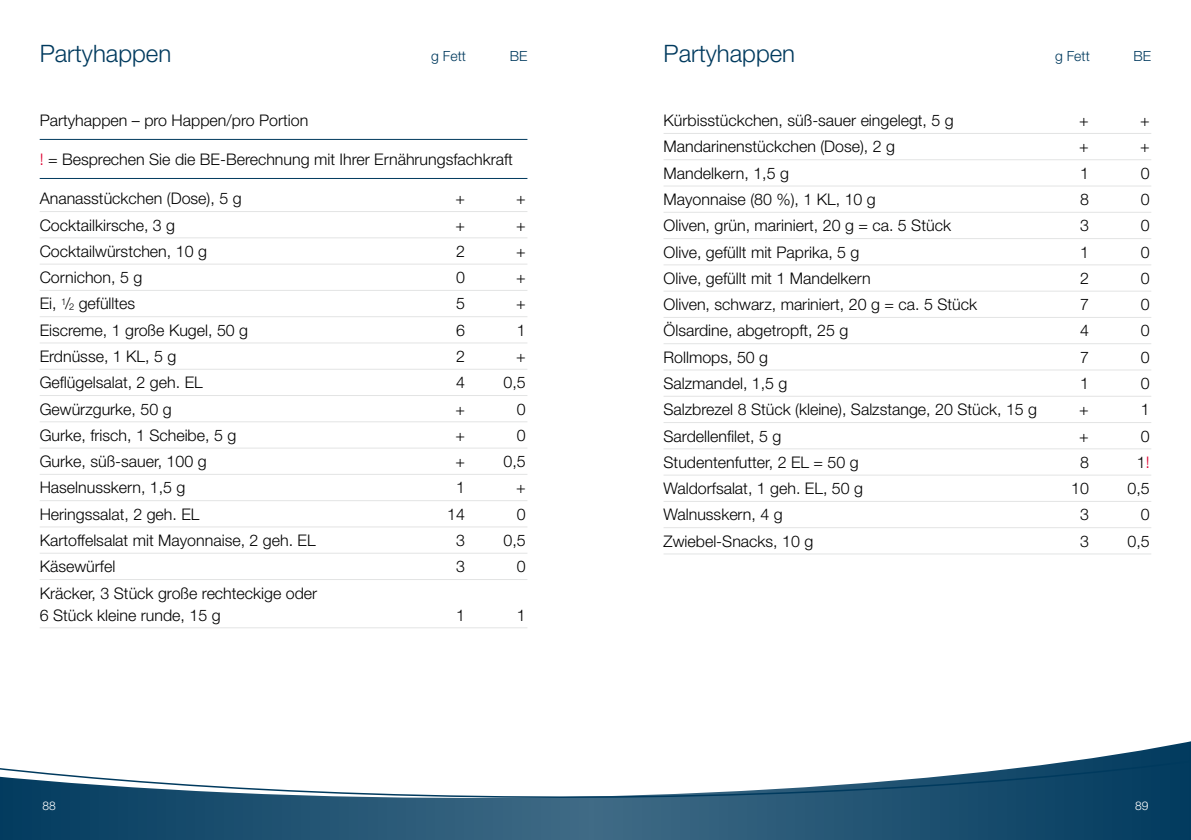
<style>
.page{position:relative;width:1191px;height:840px;background:#fff}
.page>*{position:absolute;margin:0;border:0;box-sizing:border-box;transform-origin:0 0}
.t1{font:300 24px "Helvetica Neue";color:#003a5e}
.t2{font:300 16px/22px "Helvetica Neue";color:#000}
.t3{font:300 14px "Helvetica Neue";color:#003a5e}
.t4{font:300 12px "Helvetica Neue";color:#fff}
.s1{color:#df0030}
.s2{font-size:9.4px}
</style>
<div class="page">
<svg style="left:0;top:741px;width:1191px;height:98px"></svg>
<svg style="left:0;top:757px;width:1191px;height:49px"></svg>
<hr style="left:40px;top:139px;width:487px;height:1px;background:#003a5e">
<hr style="left:40px;top:178px;width:487px;height:1px;background:#003a5e">
<hr style="left:40px;top:211px;width:487px;height:1px;background:#e3e4e4">
<hr style="left:40px;top:237px;width:487px;height:1px;background:#e3e4e4">
<hr style="left:40px;top:263px;width:487px;height:1px;background:#e3e4e4">
<hr style="left:40px;top:290px;width:487px;height:1px;background:#e3e4e4">
<hr style="left:40px;top:316px;width:487px;height:1px;background:#e3e4e4">
<hr style="left:40px;top:342px;width:487px;height:1px;background:#e3e4e4">
<hr style="left:40px;top:368px;width:487px;height:1px;background:#e3e4e4">
<hr style="left:40px;top:395px;width:487px;height:1px;background:#e3e4e4">
<hr style="left:40px;top:421px;width:487px;height:1px;background:#e3e4e4">
<hr style="left:40px;top:447px;width:487px;height:1px;background:#e3e4e4">
<hr style="left:40px;top:473px;width:487px;height:1px;background:#e3e4e4">
<hr style="left:40px;top:500px;width:487px;height:1px;background:#e3e4e4">
<hr style="left:40px;top:526px;width:487px;height:1px;background:#e3e4e4">
<hr style="left:40px;top:552px;width:487px;height:1px;background:#e3e4e4">
<hr style="left:40px;top:578px;width:487px;height:1px;background:#e3e4e4">
<hr style="left:40px;top:627px;width:487px;height:1px;background:#e3e4e4">
<hr style="left:663px;top:133px;width:488px;height:1px;background:#e3e4e4">
<hr style="left:663px;top:159px;width:488px;height:1px;background:#e3e4e4">
<hr style="left:663px;top:185px;width:488px;height:1px;background:#e3e4e4">
<hr style="left:663px;top:212px;width:488px;height:1px;background:#e3e4e4">
<hr style="left:663px;top:238px;width:488px;height:1px;background:#e3e4e4">
<hr style="left:663px;top:264px;width:488px;height:1px;background:#e3e4e4">
<hr style="left:663px;top:290px;width:488px;height:1px;background:#e3e4e4">
<hr style="left:663px;top:317px;width:488px;height:1px;background:#e3e4e4">
<hr style="left:663px;top:343px;width:488px;height:1px;background:#e3e4e4">
<hr style="left:663px;top:369px;width:488px;height:1px;background:#e3e4e4">
<hr style="left:663px;top:395px;width:488px;height:1px;background:#e3e4e4">
<hr style="left:663px;top:422px;width:488px;height:1px;background:#e3e4e4">
<hr style="left:663px;top:448px;width:488px;height:1px;background:#e3e4e4">
<hr style="left:663px;top:474px;width:488px;height:1px;background:#e3e4e4">
<hr style="left:663px;top:500px;width:488px;height:1px;background:#e3e4e4">
<hr style="left:663px;top:527px;width:488px;height:1px;background:#e3e4e4">
<hr style="left:663px;top:553px;width:488px;height:1px;background:#e3e4e4">
<h1 class="t1" style="left:40px;top:38px;width:133px">Partyhappen</h1>
<h1 class="t1" style="left:663px;top:38px;width:133px">Partyhappen</h1>
<p class="t3" style="left:431px;top:47px;width:36px">g Fett</p>
<p class="t3" style="left:510px;top:47px;width:19px">BE</p>
<p class="t3" style="left:1055px;top:47px;width:36px">g Fett</p>
<p class="t3" style="left:1133px;top:47px;width:19px">BE</p>
<p class="t2" style="left:40px;top:109px;width:270px">Partyhappen – pro Happen/pro Portion</p>
<p class="t2" style="left:40px;top:148px;width:475px"><span class="s1">!</span> = Besprechen Sie die BE-Berechnung mit Ihrer Ernährungsfachkraft</p>
<p class="t2" style="left:40px;top:187px;width:203px">Ananasstückchen (Dose), 5 g</p>
<p class="t2" style="left:455px;top:187px;width:11px">+</p>
<p class="t2" style="left:516px;top:187px;width:11px">+</p>
<p class="t2" style="left:40px;top:213px;width:137px">Cocktailkirsche, 3 g</p>
<p class="t2" style="left:455px;top:213px;width:11px">+</p>
<p class="t2" style="left:516px;top:213px;width:11px">+</p>
<p class="t2" style="left:40px;top:240px;width:169px">Cocktailwürstchen, 10 g</p>
<p class="t2" style="left:456px;top:240px;width:10px">2</p>
<p class="t2" style="left:516px;top:240px;width:11px">+</p>
<p class="t2" style="left:40px;top:266px;width:104px">Cornichon, 5 g</p>
<p class="t2" style="left:456px;top:266px;width:10px">0</p>
<p class="t2" style="left:516px;top:266px;width:11px">+</p>
<p class="t2" style="left:40px;top:292px;width:97px">Ei, <sup>1</sup>/<span class="s2">2</span> gefülltes</p>
<p class="t2" style="left:456px;top:292px;width:10px">5</p>
<p class="t2" style="left:516px;top:292px;width:11px">+</p>
<p class="t2" style="left:40px;top:318px;width:210px">Eiscreme, 1 große Kugel, 50 g</p>
<p class="t2" style="left:456px;top:318px;width:10px">6</p>
<p class="t2" style="left:517px;top:318px;width:10px">1</p>
<p class="t2" style="left:40px;top:345px;width:138px">Erdnüsse, 1 KL, 5 g</p>
<p class="t2" style="left:456px;top:345px;width:10px">2</p>
<p class="t2" style="left:516px;top:345px;width:11px">+</p>
<p class="t2" style="left:40px;top:371px;width:165px">Geflügelsalat, 2 geh. EL</p>
<p class="t2" style="left:456px;top:371px;width:10px">4</p>
<p class="t2" style="left:503px;top:371px;width:24px">0,5</p>
<p class="t2" style="left:40px;top:397px;width:133px">Gewürzgurke, 50 g</p>
<p class="t2" style="left:455px;top:397px;width:11px">+</p>
<p class="t2" style="left:517px;top:397px;width:10px">0</p>
<p class="t2" style="left:40px;top:423px;width:198px">Gurke, frisch, 1 Scheibe, 5 g</p>
<p class="t2" style="left:455px;top:423px;width:11px">+</p>
<p class="t2" style="left:517px;top:423px;width:10px">0</p>
<p class="t2" style="left:40px;top:450px;width:168px">Gurke, süß-sauer, 100 g</p>
<p class="t2" style="left:455px;top:450px;width:11px">+</p>
<p class="t2" style="left:503px;top:450px;width:24px">0,5</p>
<p class="t2" style="left:40px;top:476px;width:147px">Haselnusskern, 1,5 g</p>
<p class="t2" style="left:456px;top:476px;width:10px">1</p>
<p class="t2" style="left:516px;top:476px;width:11px">+</p>
<p class="t2" style="left:40px;top:502px;width:161px">Heringssalat, 2 geh. EL</p>
<p class="t2" style="left:447px;top:502px;width:19px">14</p>
<p class="t2" style="left:517px;top:502px;width:10px">0</p>
<p class="t2" style="left:40px;top:528px;width:277px">Kartoffelsalat mit Mayonnaise, 2 geh. EL</p>
<p class="t2" style="left:456px;top:528px;width:10px">3</p>
<p class="t2" style="left:503px;top:528px;width:24px">0,5</p>
<p class="t2" style="left:40px;top:555px;width:77px">Käsewürfel</p>
<p class="t2" style="left:456px;top:555px;width:10px">3</p>
<p class="t2" style="left:517px;top:555px;width:10px">0</p>
<p class="t2" style="left:40px;top:581px;width:279px">Kräcker, 3 Stück große rechteckige oder<br>6 Stück kleine runde, 15 g</p>
<p class="t2" style="left:456px;top:603px;width:10px">1</p>
<p class="t2" style="left:517px;top:603px;width:10px">1</p>
<p class="t2" style="left:663px;top:109px;width:292px">Kürbisstückchen, süß-sauer eingelegt, 5 g</p>
<p class="t2" style="left:1079px;top:109px;width:11px">+</p>
<p class="t2" style="left:1140px;top:109px;width:11px">+</p>
<p class="t2" style="left:663px;top:135px;width:233px">Mandarinenstückchen (Dose), 2 g</p>
<p class="t2" style="left:1079px;top:135px;width:11px">+</p>
<p class="t2" style="left:1140px;top:135px;width:11px">+</p>
<p class="t2" style="left:663px;top:161px;width:127px">Mandelkern, 1,5 g</p>
<p class="t2" style="left:1080px;top:161px;width:10px">1</p>
<p class="t2" style="left:1140px;top:161px;width:10px">0</p>
<p class="t2" style="left:663px;top:188px;width:214px">Mayonnaise (80 %), 1 KL, 10 g</p>
<p class="t2" style="left:1080px;top:188px;width:10px">8</p>
<p class="t2" style="left:1140px;top:188px;width:10px">0</p>
<p class="t2" style="left:663px;top:214px;width:289px">Oliven, grün, mariniert, 20 g = ca. 5 Stück</p>
<p class="t2" style="left:1080px;top:214px;width:10px">3</p>
<p class="t2" style="left:1140px;top:214px;width:10px">0</p>
<p class="t2" style="left:663px;top:240px;width:197px">Olive, gefüllt mit Paprika, 5 g</p>
<p class="t2" style="left:1080px;top:240px;width:10px">1</p>
<p class="t2" style="left:1140px;top:240px;width:10px">0</p>
<p class="t2" style="left:663px;top:267px;width:209px">Olive, gefüllt mit 1 Mandelkern</p>
<p class="t2" style="left:1080px;top:267px;width:10px">2</p>
<p class="t2" style="left:1140px;top:267px;width:10px">0</p>
<p class="t2" style="left:663px;top:293px;width:315px">Oliven, schwarz, mariniert, 20 g = ca. 5 Stück</p>
<p class="t2" style="left:1080px;top:293px;width:10px">7</p>
<p class="t2" style="left:1140px;top:293px;width:10px">0</p>
<p class="t2" style="left:663px;top:319px;width:186px">Ölsardine, abgetropft, 25 g</p>
<p class="t2" style="left:1080px;top:319px;width:10px">4</p>
<p class="t2" style="left:1140px;top:319px;width:10px">0</p>
<p class="t2" style="left:663px;top:345px;width:106px">Rollmops, 50 g</p>
<p class="t2" style="left:1080px;top:345px;width:10px">7</p>
<p class="t2" style="left:1140px;top:345px;width:10px">0</p>
<p class="t2" style="left:663px;top:372px;width:125px">Salzmandel, 1,5 g</p>
<p class="t2" style="left:1080px;top:372px;width:10px">1</p>
<p class="t2" style="left:1140px;top:372px;width:10px">0</p>
<p class="t2" style="left:663px;top:398px;width:375px">Salzbrezel 8 Stück (kleine), Salzstange, 20 Stück, 15 g</p>
<p class="t2" style="left:1079px;top:398px;width:11px">+</p>
<p class="t2" style="left:1140px;top:398px;width:10px">1</p>
<p class="t2" style="left:663px;top:424px;width:119px">Sardellenfilet, 5 g</p>
<p class="t2" style="left:1079px;top:424px;width:11px">+</p>
<p class="t2" style="left:1140px;top:424px;width:10px">0</p>
<p class="t2" style="left:663px;top:450px;width:197px">Studentenfutter, 2 EL = 50 g</p>
<p class="t2" style="left:1080px;top:450px;width:10px">8</p>
<p class="t2" style="left:1137px;top:450px;width:14px">1<span class="s1">!</span></p>
<p class="t2" style="left:663px;top:477px;width:201px">Waldorfsalat, 1 geh. EL, 50 g</p>
<p class="t2" style="left:1071px;top:477px;width:19px">10</p>
<p class="t2" style="left:1127px;top:477px;width:24px">0,5</p>
<p class="t2" style="left:663px;top:503px;width:121px">Walnusskern, 4 g</p>
<p class="t2" style="left:1080px;top:503px;width:10px">3</p>
<p class="t2" style="left:1140px;top:503px;width:10px">0</p>
<p class="t2" style="left:663px;top:529px;width:151px">Zwiebel-Snacks, 10 g</p>
<p class="t2" style="left:1080px;top:529px;width:10px">3</p>
<p class="t2" style="left:1127px;top:529px;width:24px">0,5</p>
<p class="t4" style="left:43px;top:797px;width:15px">88</p>
<p class="t4" style="left:1135px;top:797px;width:15px">89</p>
</div>
